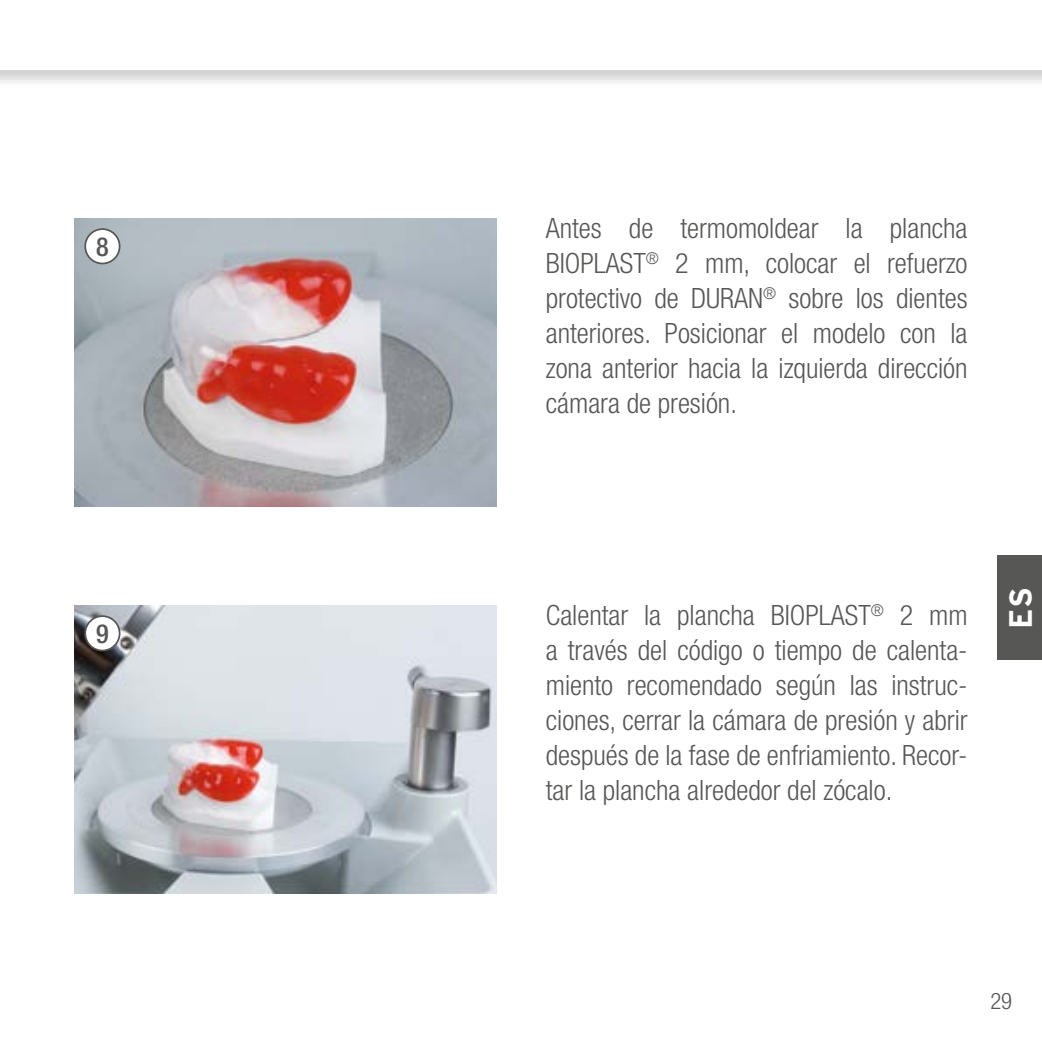
<style>
.page{position:relative;width:1042px;height:1042px;background:#fff}
.page>*{position:absolute;margin:0;border:0;box-sizing:border-box;transform-origin:0 0}
.t1{font:700 31.5px "Interstate";color:#fff}
.t2{font:300 condensed 28px/35px "Helvetica Neue LT Pro";color:#575756;text-align:justify}
.t3{font:500 condensed 26.25px "Helvetica Neue LT Pro";color:#575756}
.t4{font:300 condensed 22.75px "Helvetica Neue LT Pro";color:#575756}
</style>
<div class="page">
<div style="left:0;top:0;width:1042px;height:158px;background:#000;opacity:.2"></div>
<div style="left:0;top:0;width:1042px;height:69px;background:#fff"></div>
<div style="left:997px;top:556px;width:45px;height:104px;background:#575756"></div>
<img style="left:74px;top:218px;width:422px;height:288px">
<img style="left:74px;top:605px;width:422px;height:288px">
<div style="left:85px;top:229px;width:35px;height:34px;background:#fff;border-radius:50%"></div>
<div style="left:84px;top:228px;width:36px;height:36px;border:2px solid #575756;border-radius:50%"></div>
<div style="left:85px;top:616px;width:35px;height:34px;background:#fff;border-radius:50%"></div>
<div style="left:84px;top:615px;width:36px;height:36px;border:2px solid #575756;border-radius:50%"></div>
<p class="t3" style="left:96px;top:231px;width:14px">8</p>
<p class="t3" style="left:96px;top:618px;width:14px">9</p>
<p class="t2" style="left:546px;top:211px;width:423px">Antes de termomoldear la plancha BIOPLAST<sup>®</sup> 2 mm, colocar el refuerzo protectivo de DURAN<sup>®</sup> sobre los dientes anteriores. Posicionar el modelo con la zona anterior hacia la izquierda dirección cámara de presión.</p>
<p class="t2" style="left:546px;top:598px;width:423px">Calentar la plancha BIOPLAST<sup>®</sup> 2 mm a través del código o tiempo de calenta&shy;miento recomendado según las instruc&shy;ciones, cerrar la cámara de presión y abrir después de la fase de enfriamiento. Recor&shy;tar la plancha alrededor del zócalo.</p>
<p class="t1" style="left:1003px;top:628px;width:43px;rotate:-90deg">ES</p>
<p class="t4" style="left:990px;top:987px;width:23px">29</p>
</div>
